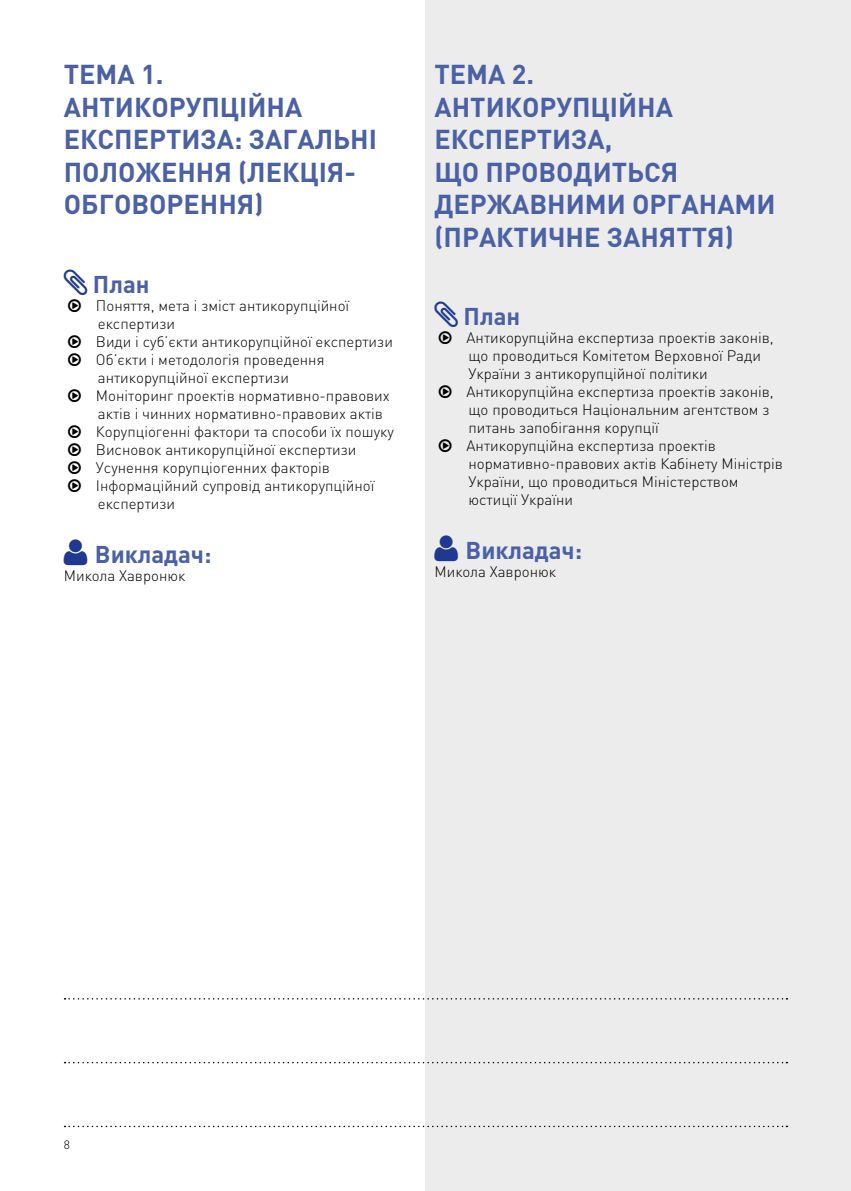
<style>
.page{position:relative;width:851px;height:1191px;background:#fff}
.page>*{position:absolute;margin:0;border:0;box-sizing:border-box;transform-origin:0 0}
.t1{font:700 27px/32.4px "DIN Pro";color:#4b61a5}
.t2{font:700 24px "DIN Pro";color:#4b61a5}
.t3{font:300 15px/18px "DIN Pro";color:#000}
.t4{font:300 12px "DIN Pro";color:#000}
</style>
<div class="page">
<div style="left:425px;top:0;width:425px;height:1191px;background:#ececed"></div>
<svg style="left:65px;top:1061px;width:722px;height:2px"></svg>
<svg style="left:65px;top:998px;width:722px;height:1px"></svg>
<svg style="left:65px;top:1125px;width:722px;height:2px"></svg>
<h1 class="t1" style="left:64px;top:57px;width:35px">Тема</h1>
<h1 class="t1" style="left:141px;top:57px;width:24px">1.</h1>
<h1 class="t1" style="left:64px;top:90px;width:35px">Антико</h1>
<h1 class="t1" style="left:64px;top:90px;width:155px;text-indent:105px">рупційна експе ртиза</h1>
<h1 class="t1" style="left:234px;top:122px;width:129px">: загальні</h1>
<h1 class="t1" style="left:64px;top:155px;width:115px">положенн</h1>
<h1 class="t1" style="left:214px;top:155px;width:67px">я (лекці</h1>
<h1 class="t1" style="left:327px;top:155px;width:31px">я-</h1>
<h1 class="t1" style="left:64px;top:187px;width:68px">обгово</h1>
<h1 class="t1" style="left:167px;top:187px;width:35px">ренн</h1>
<h1 class="t1" style="left:237px;top:187px;width:28px">я)</h1>
<h2 class="t2" style="left:93px;top:268px;width:58px">План</h2>
<p class="t3" style="left:96px;top:295px;width:299px">Поняття, мета і зміст антикорупційної експертизи<br>В иди і суб’єкти антикорупційної експертизи Об’єкти і методологія проведення антикорупційної експертизи<br>Моніторинг проектів нормативно-правових актів і чинних нормативно-правових актів Корупціогенні фактори та способи їх пошуку Висновок антикорупційної експертизи Усунення корупціогенних факторів<br>І нформаційний супровід антикорупційної експертизи</p>
<h2 class="t2" style="left:95px;top:538px;width:118px">Викладач:</h2>
<p class="t3" style="left:64px;top:565px;width:123px">М икола Хавронюк</p>
<h1 class="t1" style="left:434px;top:57px;width:35px">Тема</h1>
<h1 class="t1" style="left:511px;top:57px;width:24px">2.</h1>
<h1 class="t1" style="left:434px;top:90px;width:35px">Антико</h1>
<h1 class="t1" style="left:434px;top:90px;width:155px;text-indent:105px">рупційна експе ртиза</h1>
<h1 class="t1" style="left:604px;top:122px;width:9px">,</h1>
<h1 class="t1" style="left:434px;top:155px;width:104px">що прово</h1>
<h1 class="t1" style="left:573px;top:155px;width:106px">диться</h1>
<h1 class="t1" style="left:434px;top:187px;width:98px">державними</h1>
<h1 class="t1" style="left:632px;top:187px;width:69px">органами</h1>
<h1 class="t1" style="left:434px;top:219px;width:63px">(практичне</h1>
<h1 class="t1" style="left:606px;top:219px;width:18px">зан</h1>
<h1 class="t1" style="left:658px;top:219px;width:77px">яття)</h1>
<h2 class="t2" style="left:463px;top:300px;width:58px">План</h2>
<p class="t3" style="left:466px;top:328px;width:318px">Антикорупційна експертиза проектів законів, що проводиться Комітетом В ерховної Ради України з антикорупційної політики Антикорупційна експертиза проектів законів, що проводиться Національним агентством з питань запобігання корупції<br>Антикорупційна експертиза проектів нормативно-правових актів Кабінету М іністрів України, що проводиться М іністерством юстиції України</p>
<h2 class="t2" style="left:465px;top:534px;width:118px">Викладач:</h2>
<p class="t3" style="left:434px;top:562px;width:123px">М икола Хавронюк</p>
<p class="t4" style="left:64px;top:1136px;width:8px">8</p>
</div>
